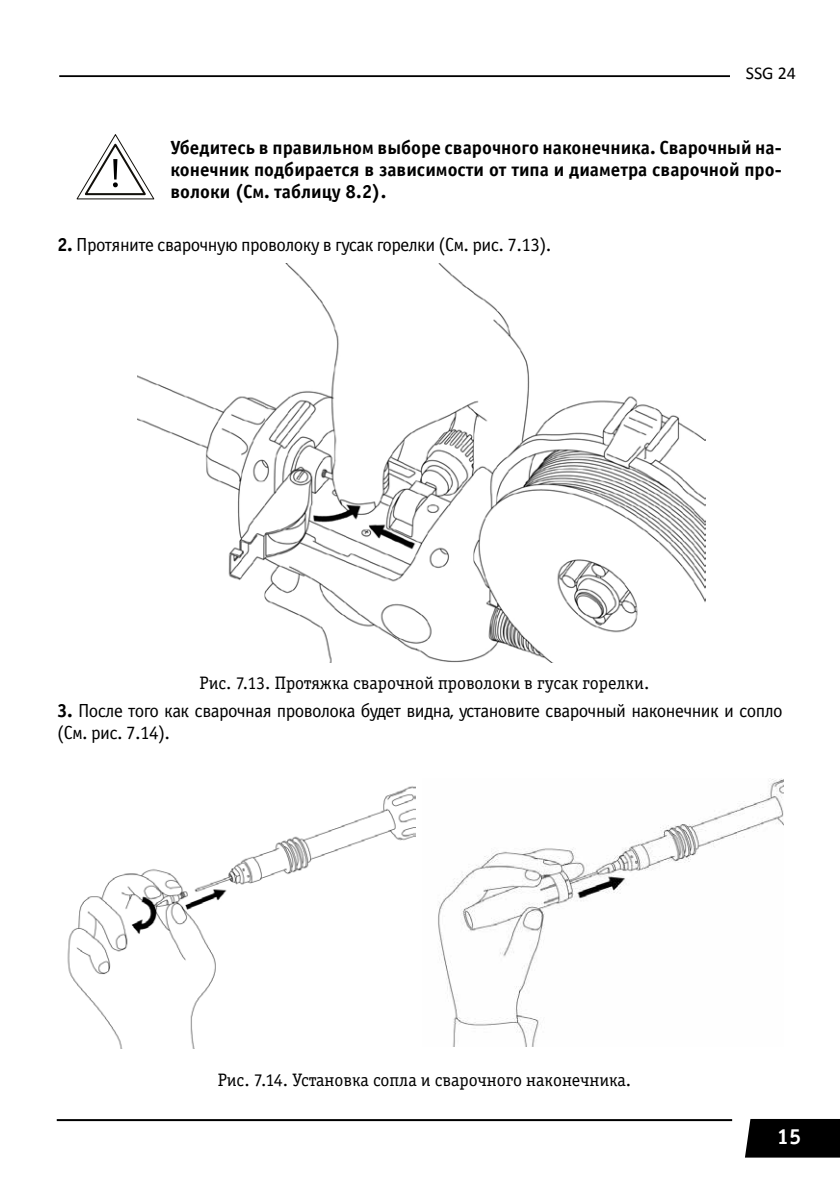
<style>
.page{position:relative;width:840px;height:1191px;background:#fff}
.page>*{position:absolute;margin:0;border:0;box-sizing:border-box;transform-origin:0 0}
.t1{font:700 22px "Officina Serif C";color:#fff}
.t2{font:19px/22px "Officina Sans C";letter-spacing:-.03em;color:#000}
.t3{font:700 19px/22px "Officina Sans C";color:#000;text-align:justify}
.t4{font:18px "Officina Serif Book C";color:#000}
.t5{font:18px "Calibri";color:#000}
.s1{font-weight:700}
</style>
<div class="page">
<div style="left:745px;top:1119px;width:94px;height:38px;background:#000"></div>
<hr style="left:57px;top:1119px;width:674px;height:2px;background:#000">
<hr style="left:59px;top:75px;width:670px;height:2px;background:#000">
<svg style="left:77px;top:134px;width:77px;height:65px"></svg>
<img style="left:137px;top:263px;width:568px;height:399px">
<img style="left:67px;top:786px;width:348px;height:263px">
<img style="left:438px;top:778px;width:345px;height:268px">
<p class="t5" style="left:745px;top:61px;width:52px">SSG 24</p>
<p class="t3" style="left:170px;top:137px;width:612px">Убедитесь в правильном выборе сварочного наконечника. Сварочный на&shy;конечник подбирается в зависимости от типа и диаметра сварочной про&shy;волоки (См. таблицу 8.2).</p>
<p class="t2" style="left:57px;top:234px;width:495px"><span class="s1">2.</span> Протяните сварочную проволоку в гусак горелки (См. рис. 7.13).</p>
<p class="t4" style="left:199px;top:672px;width:451px">Рис. 7.13. Протяжка сварочной проволоки в гусак горелки.</p>
<p class="t2" style="left:57px;top:700px;width:726px"><span class="s1">3.</span> После того как сварочная проволока будет видна, установите сварочный наконечник и сопло (См. рис. 7.14).</p>
<p class="t4" style="left:217px;top:1070px;width:415px">Рис. 7.14. Установка сопла и сварочного наконечника.</p>
<p class="t1" style="left:776px;top:1124px;width:26px">15</p>
</div>
